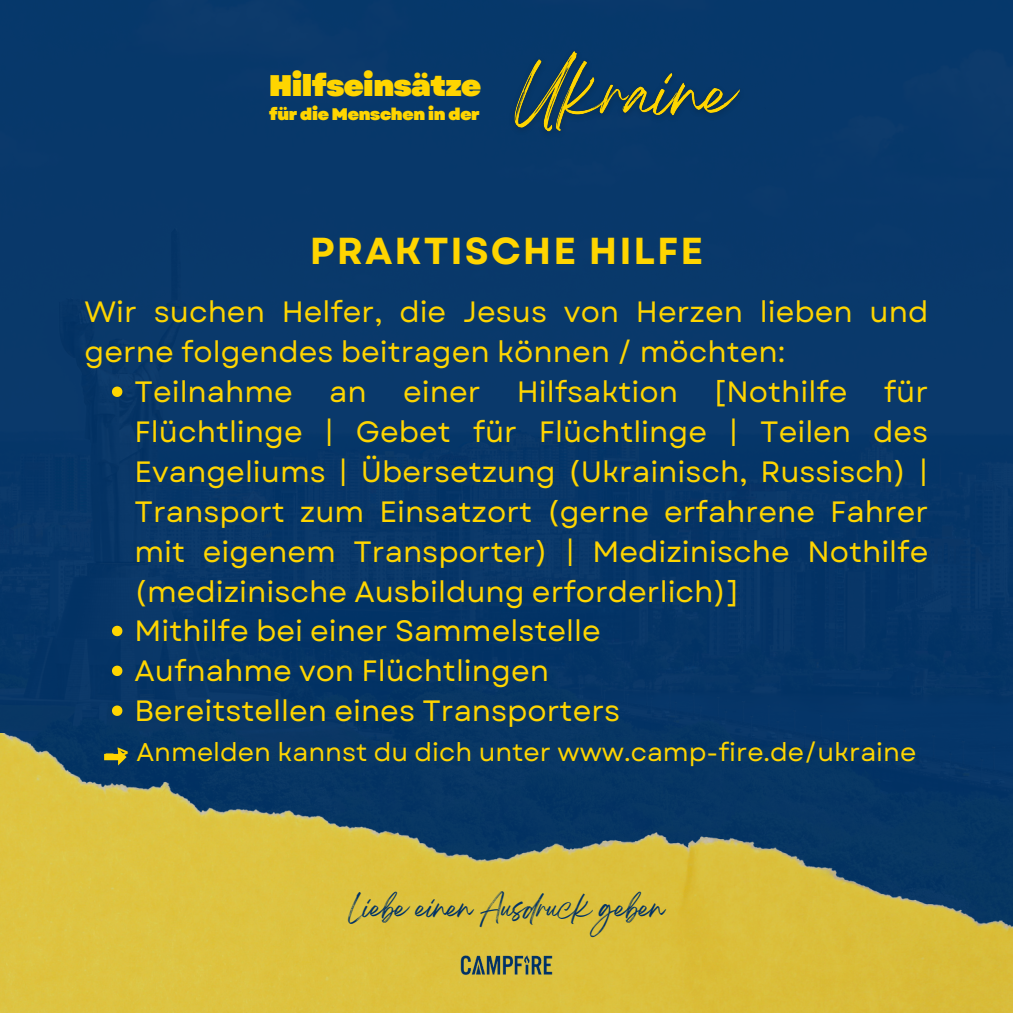
<style>
.page{position:relative;width:1013px;height:1013px;background:#fff}
.page>*{position:absolute;margin:0;border:0;box-sizing:border-box;transform-origin:0 0}
.t1{font:700 37.5px "Garet";letter-spacing:.05em;color:#ffd500}
.t2{font:900 29.75px "Garet";letter-spacing:-.02em;color:#ffd500}
.t3{font:29.38px/39.9px "Garet";color:#ffd500;text-align:justify}
.t4{font:25.62px "Garet";color:#ffd500}
.t5{font:24.38px "Breathing";letter-spacing:-.035em;color:#013266}
.t6{font:900 16.75px "Garet";letter-spacing:-.02em;color:#ffd500}
</style>
<div class="page">
<div style="left:0;top:0;width:1012px;height:1012px;background:#08386a"></div>
<img style="left:0;top:733px;width:1012px;height:279px">
<img style="left:457px;top:951px;width:98px;height:27px">
<svg style="left:112px;top:386px;width:10px;height:11px"></svg>
<svg style="left:112px;top:625px;width:10px;height:11px"></svg>
<svg style="left:112px;top:665px;width:10px;height:11px"></svg>
<svg style="left:112px;top:705px;width:10px;height:11px"></svg>
<svg style="left:104px;top:748px;width:23px;height:17px"></svg>
<img style="left:514px;top:51px;width:226px;height:81px">
<p class="t2" style="left:269px;top:64px;width:214px">Hilfseinsätze</p>
<p class="t6" style="left:269px;top:102px;width:212px">für die Menschen in der</p>
<p class="t1" style="left:310px;top:223px;width:395px">PRAKTISCHE HILFE</p>
<p class="t3" style="left:85px;top:292px;width:845px">Wir suchen Helfer, die Jesus von Herzen lieben und gerne folgendes beitragen können / möchten:</p>
<p class="t3" style="left:135px;top:372px;width:795px">Teilnahme an einer Hilfsaktion [Nothilfe für Flüchtlinge | Gebet für Flüchtlinge | Teilen des Evangeliums | Übersetzung (Ukrainisch, Russisch) | Transport zum Einsatzort (gerne erfahrene Fahrer mit eigenem Transporter) | Medizinische Nothilfe (medizinische Ausbildung erforderlich)]</p>
<p class="t3" style="left:135px;top:611px;width:467px">Mithilfe bei einer Sammelstelle</p>
<p class="t3" style="left:135px;top:651px;width:416px">Aufnahme von Flüchtlingen</p>
<p class="t3" style="left:135px;top:691px;width:487px">Bereitstellen eines Transporters</p>
<p class="t4" style="left:104px;top:733px;width:814px">-&gt; Anmelden kannst du dich unter www.camp-fire.de/ukraine</p>
<p class="t5" style="left:348px;top:900px;width:317px">Liebe einen Ausdruck geben</p>
</div>
